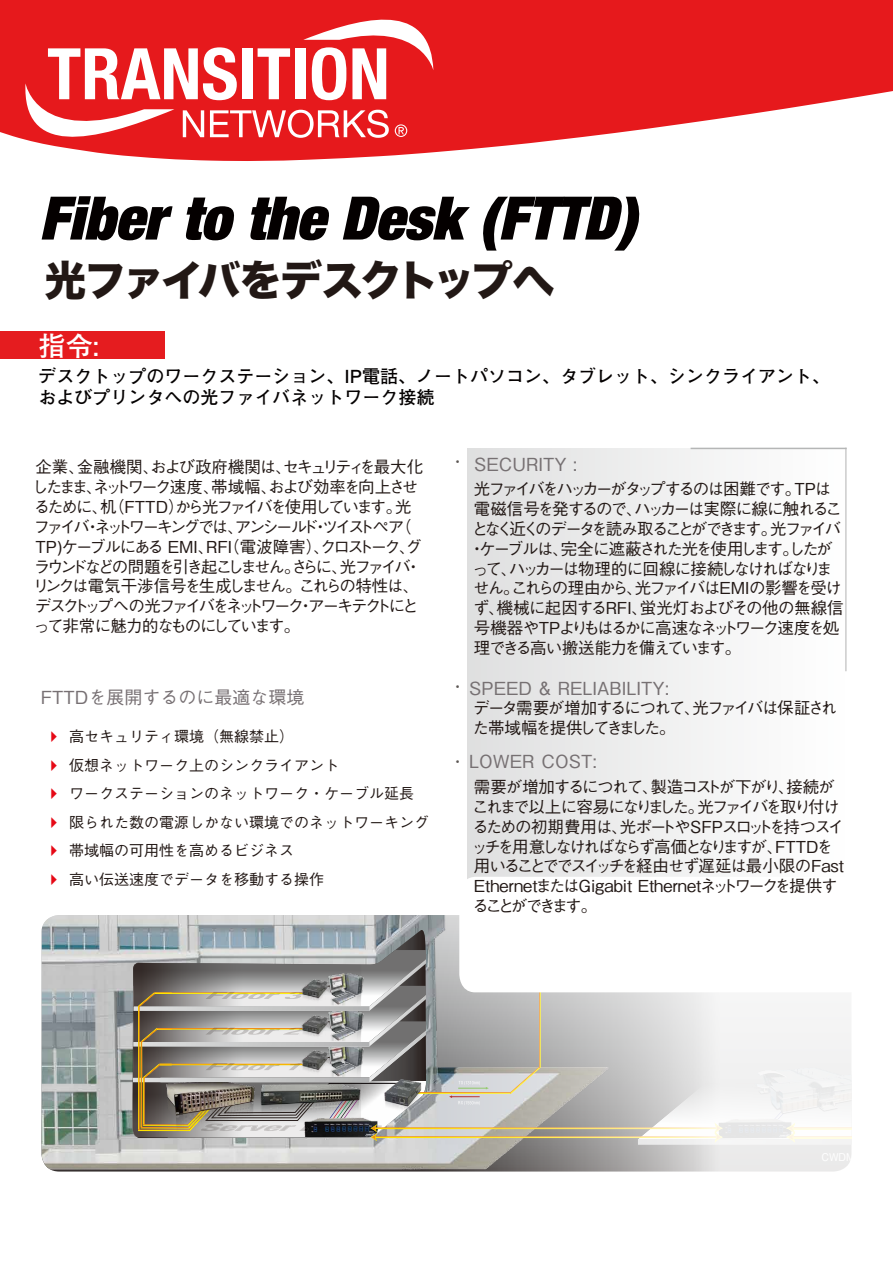
<style>
.page{position:relative;width:893px;height:1263px;background:#fff}
.page>*{position:absolute;margin:0;border:0;box-sizing:border-box;transform-origin:0 0}
.t1{font:italic 900 condensed 60px "Helvetica Neue LT Std";color:#040000}
.t2{font:42px "Hiragino Sans W8";letter-spacing:-.08em;color:#221815}
.t3{font:700 27px "Futo Go B101 Pro";color:#fff}
.t4{font:700 18px/21.6px "Futo Go B101 Pro";color:#040000}
.t5{font:500 18px "Gothic BBB Pro";color:#767072}
.t6{font:500 18px "Gothic BBB Pro";color:#777073}
.t7{font:500 16.5px/19.8px "Gothic BBB Pro";letter-spacing:-.125em;color:#221815}
.t8{font:500 16.5px/19.8px "Gothic BBB Pro";letter-spacing:-.145em;color:#221815}
.t9{font:500 16.5px "Gothic BBB Pro";letter-spacing:-.19em;color:#221815}
.t10{font:500 16.5px "Gothic BBB Pro";letter-spacing:-.105em;color:#221815}
.t11{font:500 16.5px "Gothic BBB Pro";letter-spacing:-.03em;color:#221815}
.t12{font:500 16.5px "Gothic BBB Pro";letter-spacing:-.085em;color:#221815}
.t13{font:500 15px/28.5px "Gothic BBB Pro";color:#221815}
.t14{font:500 12px "Gothic BBB Pro";color:#5b5653}
</style>
<div class="page">
<div style="left:467px;top:448px;width:377px;height:540px;background:linear-gradient(to right,#dfe0e0,#fff)"></div>
<img style="left:42px;top:915px;width:669px;height:256px">
<svg style="left:132px;top:930px;width:294px;height:20px;background:#99a7af"></svg>
<img style="left:132px;top:950px;width:276px;height:13px">
<svg style="left:133px;top:959px;width:718px;height:186px"></svg>
<svg style="left:459px;top:877px;width:392px;height:115px"></svg>
<div style="left:0;top:332px;width:165px;height:27px;background:#e51c1f"></div>
<hr style="left:845px;top:448px;width:1px;height:223px;background:#b5b6b6">
<hr style="left:691px;top:448px;width:156px;height:1px;background:#b5b6b6">
<svg style="left:0;top:0;width:893px;height:161px;fill:#e6191c"></svg>
<svg style="left:22px;top:7px;width:411px;height:149px;background:#e93a3d"></svg>
<svg style="left:48px;top:47px;width:189px;height:53px"></svg>
<div style="left:242px;top:48px;width:11px;height:51px;background:#fff"></div>
<svg style="left:258px;top:48px;width:32px;height:51px"></svg>
<div style="left:295px;top:48px;width:10px;height:51px;background:#fff"></div>
<svg style="left:312px;top:47px;width:34px;height:53px"></svg>
<svg style="left:352px;top:48px;width:34px;height:51px"></svg>
<h1 class="t1" style="left:39px;top:180px;width:599px">Fiber to the Desk (FTTD)</h1>
<h2 class="t2" style="left:44px;top:257px;width:512px">光ファイバをデスクトップへ</h2>
<h3 class="t3" style="left:38px;top:324px;width:62px">指令:</h3>
<p class="t4" style="left:38px;top:363px;width:793px">デスクトップのワークステーション、IP電話、ノートパソコン、タブレット、シンクライアント、およびプリンタへの光ファイバネットワーク接続</p>
<p class="t8" style="left:32px;top:455px;width:393px">企業、金融機関、および政府機関は、セキュリティを最大化したまま、ネットワーク速度、帯域幅、および効率を向上させるために、机（FTTD）から光ファイバを使用しています。光ファイバ・ネットワーキングでは、アンシールド・ツイストペア（<br>TP)ケーブルにある EMI、RFI（電波障害）、クロストーク、グラウンドなどの問題を引き起こしません。さらに、光ファイバ・リンクは電気干渉信号を生成しません。これらの特性は、デスクトップへの光ファイバをネットワーク・アーキテクトにとって非常に魅力的なものにしています。</p>
<p class="t6" style="left:41px;top:682px;width:265px">FTTDを展開するのに最適な環境</p>
<p class="t13" style="left:69px;top:720px;width:361px">高セキュリティ環境（無線禁止）<br>仮想ネットワーク上のシンクライアント<br>ワークステーションのネットワーク・ケーブル延長限られた数の電源しかない環境でのネットワーキング帯域幅の可用性を高めるビジネス<br>高い伝送速度でデータを移動する操作</p>
<p class="t14" style="left:456px;top:452px;width:5px">•</p>
<p class="t5" style="left:474px;top:449px;width:105px">SECURITY :</p>
<p class="t7" style="left:474px;top:477px;width:359px">光ファイバをハッカーがタップするのは困難です。TPは</p>
<p class="t12" style="left:474px;top:496px;width:370px">電磁信号を発するので、ハッカーは実際に線に触れるこ</p>
<p class="t9" style="left:472px;top:515px;width:371px">となく近くのデータを読み取ることができます。光ファイバ</p>
<p class="t7" style="left:469px;top:537px;width:365px">・ケーブルは、完全に遮蔽された光を使用します。したが</p>
<p class="t7" style="left:472px;top:556px;width:362px">って、ハッカーは物理的に回線に接続しなければなりま</p>
<p class="t10" style="left:473px;top:575px;width:370px">せん。これらの理由から、光ファイバはEMIの影響を受け</p>
<p class="t11" style="left:473px;top:595px;width:372px">ず、機械に起因するRFI、蛍光灯およびその他の無線信</p>
<p class="t7" style="left:474px;top:616px;width:367px">号機器やTPよりもはるかに高速なネットワーク速度を処</p>
<p class="t7" style="left:474px;top:636px;width:269px">理できる高い搬送能力を備えています。</p>
<p class="t14" style="left:456px;top:677px;width:5px">•</p>
<p class="t5" style="left:469px;top:673px;width:202px">SPEED &amp; RELIABILITY:</p>
<p class="t7" style="left:473px;top:696px;width:366px">データ需要が増加するにつれて、光ファイバは保証された帯域幅を提供してきました。</p>
<p class="t14" style="left:456px;top:752px;width:5px">•</p>
<p class="t5" style="left:469px;top:747px;width:130px">LOWER COST:</p>
<p class="t7" style="left:471px;top:775px;width:374px">需要が増加するにつれて、製造コストが下がり、接続がこれまで以上に容易になりました。光ファイバを取り付けるための初期費用は、光ポートやSFPスロットを持つスイッチを用意しなければならず高価となりますが、FTTDを用いることででスイッチを経由せず遅延は最小限のFast<br>EthernetまたはGigabit Ethernetネットワークを提供することができます。</p>
</div>
